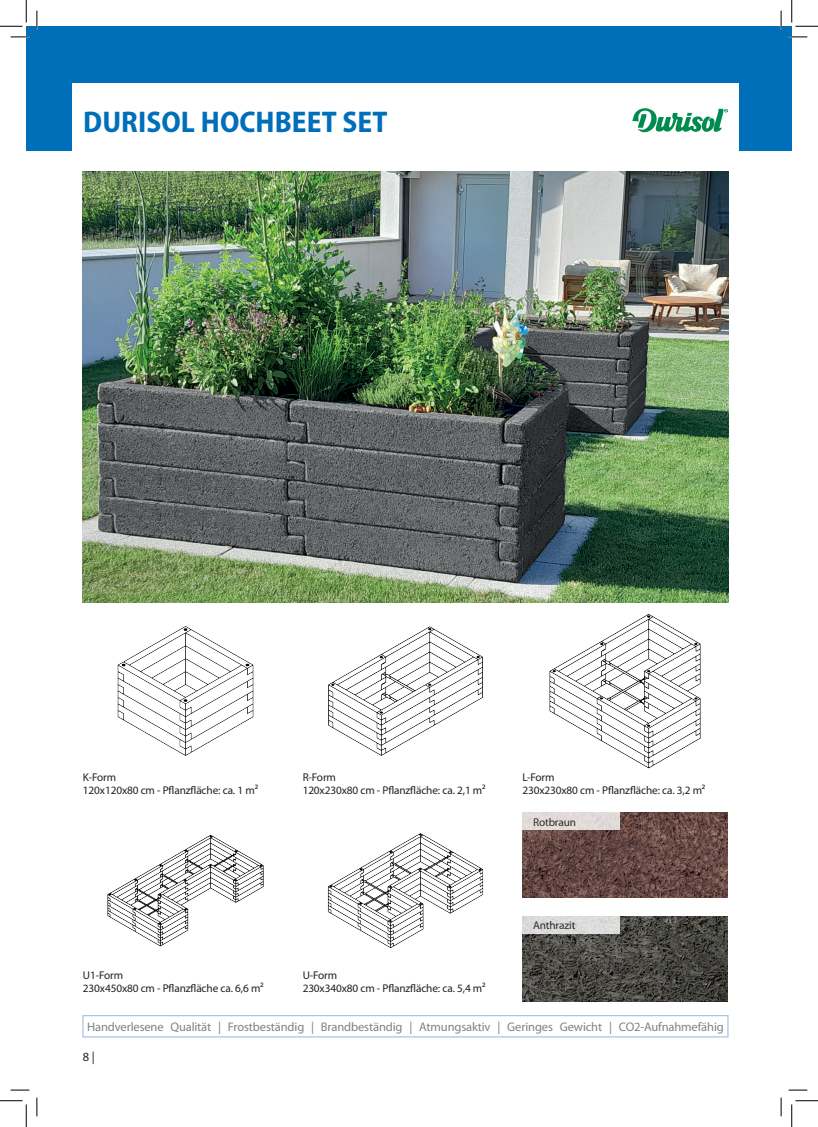
<style>
.page{position:relative;width:818px;height:1127px;background:#fff}
.page>*{position:absolute;margin:0;border:0;box-sizing:border-box;transform-origin:0 0}
.t1{font:700 semi-condensed 30px "Myriad Pro";letter-spacing:.005em;color:#006fba}
.t2{font:12.5px "Myriad Pro";letter-spacing:-.01em;color:#808285}
.t3{font:12.5px "Myriad Pro";color:#231f20}
.t4{font:11.25px/13.5px "Myriad Pro";letter-spacing:-.01em;color:#231f20}
</style>
<div class="page">
<div style="left:26px;top:26px;width:766px;height:124px;background:#006fba"></div>
<div style="left:72px;top:83px;width:666px;height:74px;background:#fff"></div>
<img style="left:522px;top:916px;width:206px;height:85px">
<img style="left:522px;top:812px;width:206px;height:85px">
<div style="left:522px;top:812px;width:98px;height:18px;background:#e1dbda"></div>
<div style="left:82px;top:1014px;width:646px;height:23px;border:1px solid #adc3e4"></div>
<img style="left:83px;top:172px;width:646px;height:430px">
<img style="left:328px;top:833px;width:156px;height:115px">
<img style="left:107px;top:834px;width:157px;height:113px">
<img style="left:328px;top:626px;width:155px;height:130px">
<img style="left:117px;top:626px;width:137px;height:130px">
<img style="left:549px;top:614px;width:152px;height:155px">
<div style="left:522px;top:916px;width:98px;height:17px;background:#dcdcdb"></div>
<svg style="left:632px;top:108px;width:96px;height:24px"></svg>
<svg style="left:11px;top:36px;width:18px;height:2px"></svg>
<svg style="left:788px;top:36px;width:19px;height:2px"></svg>
<svg style="left:11px;top:1089px;width:18px;height:1px"></svg>
<svg style="left:788px;top:1089px;width:19px;height:1px"></svg>
<svg style="left:36px;top:11px;width:2px;height:18px"></svg>
<svg style="left:36px;top:1097px;width:2px;height:18px"></svg>
<svg style="left:780px;top:11px;width:2px;height:18px"></svg>
<svg style="left:780px;top:1097px;width:2px;height:18px"></svg>
<svg style="left:0;top:0;width:27px;height:27px"></svg>
<svg style="left:0;top:1100px;width:27px;height:26px"></svg>
<svg style="left:791px;top:0;width:27px;height:27px"></svg>
<svg style="left:791px;top:1100px;width:27px;height:26px"></svg>
<h1 class="t1" style="left:83px;top:105px;width:306px">DURISOL HOCHBEET SET</h1>
<p class="t4" style="left:303px;top:770px;width:185px">R-Form<br>120x230x80 cm - Pflanzfläche: ca. 2,1 m²</p>
<p class="t4" style="left:83px;top:770px;width:177px">K-Form<br>120x120x80 cm - Pflanzfläche: ca. 1 m²</p>
<p class="t4" style="left:522px;top:770px;width:185px">L-Form<br>230x230x80 cm - Pflanzfläche: ca. 3,2 m²</p>
<p class="t4" style="left:533px;top:815px;width:45px">Rotbraun</p>
<p class="t4" style="left:83px;top:968px;width:182px">U1-Form<br>230x450x80 cm - Pflanzfläche ca. 6,6 m²</p>
<p class="t4" style="left:303px;top:968px;width:185px">U-Form<br>230x340x80 cm - Pflanzfläche: ca. 5,4 m²</p>
<p class="t4" style="left:533px;top:918px;width:44px">Anthrazit</p>
<p class="t2" style="left:87px;top:1019px;width:638px">Handverlesene Qualität | Frostbeständig | Brandbeständig | Atmungsaktiv | Geringes Gewicht | CO2-Aufnahmefähig</p>
<p class="t3" style="left:83px;top:1049px;width:13px">8 |</p>
</div>
